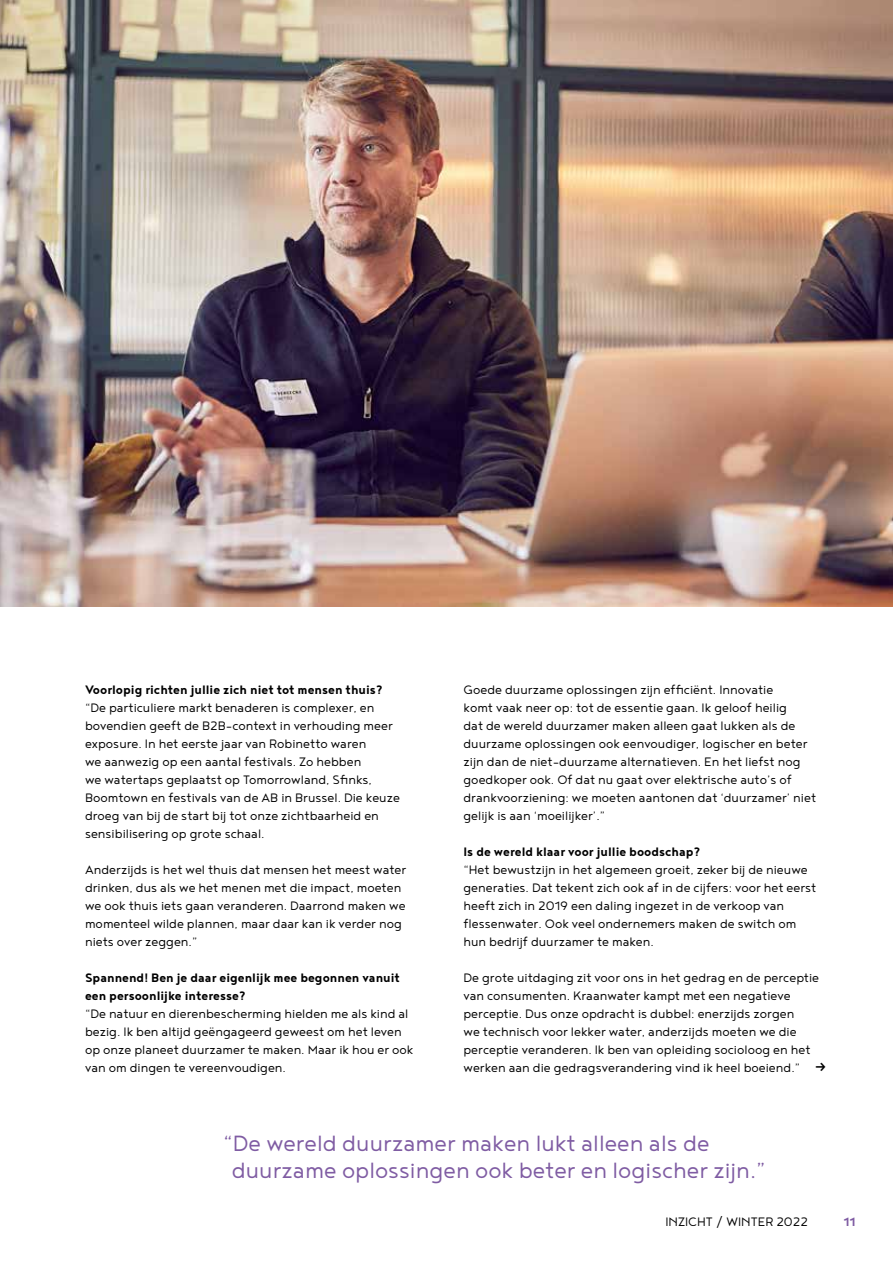
<style>
.page{position:relative;width:893px;height:1263px;background:#fff}
.page>*{position:absolute;margin:0;border:0;box-sizing:border-box;transform-origin:0 0}
.t1{font:300 27px/27px "Noyh";color:#7f5ca3}
.t2{font:300 15px/18px "Noyh";color:#000}
.t3{font:700 15px/18px "Noyh";color:#000}
.t4{font:700 15px "Noyh";color:#7f5ca3}
</style>
<div class="page">
<img style="left:0;top:0;width:893px;height:607px">
<p class="t3" style="left:85px;top:680px;width:300px">Voorlopig richten jullie zich niet tot mensen thuis?</p>
<p class="t2" style="left:85px;top:698px;width:316px">“De particuliere markt benaderen is complexer, en bovendien geeft de B2B-context in verhouding meer exposure. In het eerste jaar van Robinetto waren<br>we aanwezig op een aantal festivals. Zo hebben<br>we watertaps geplaatst op Tomorrowland, Sfinks, Boomtown en festivals van de AB in Brussel. Die keuze droeg van bij de start bij tot onze zichtbaarheid en sensibilisering op grote schaal.</p>
<p class="t2" style="left:85px;top:860px;width:323px">Anderzijds is het wel thuis dat mensen het meest water drinken, dus als we het menen met die impact, moeten we ook thuis iets gaan veranderen. Daarrond maken we momenteel wilde plannen, maar daar kan ik verder nog niets over zeggen.”</p>
<p class="t3" style="left:85px;top:968px;width:316px">Spannend! Ben je daar eigenlijk mee begonnen vanuit een persoonlijke interesse?</p>
<p class="t2" style="left:85px;top:1004px;width:330px">“De natuur en dierenbescherming hielden me als kind al bezig. Ik ben altijd geëngageerd geweest om het leven op onze planeet duurzamer te maken. Maar ik hou er ook van om dingen te vereenvoudigen.</p>
<p class="t2" style="left:463px;top:680px;width:354px">Goede duurzame oplossingen zijn efficiënt. Innovatie<br>komt vaak neer op: tot de essentie gaan. Ik geloof heilig<br>dat de wereld duurzamer maken alleen gaat lukken als de duurzame oplossingen ook eenvoudiger, logischer en beter zijn dan de niet-duurzame alternatieven. En het liefst nog goedkoper ook. Of dat nu gaat over elektrische auto’s of drankvoorziening: we moeten aantonen dat ‘duurzamer’ niet gelijk is aan ‘moeilijker’.”</p>
<p class="t3" style="left:463px;top:842px;width:239px">Is de wereld klaar voor jullie boodschap?</p>
<p class="t2" style="left:463px;top:860px;width:354px">“Het bewustzijn in het algemeen groeit, zeker bij de nieuwe generaties. Dat tekent zich ook af in de cijfers: voor het eerst heeft zich in 2019 een daling ingezet in de verkoop van flessenwater. Ook veel ondernemers maken de switch om hun bedrijf duurzamer te maken.</p>
<p class="t2" style="left:463px;top:968px;width:357px">De grote uitdaging zit voor ons in het gedrag en de perceptie van consumenten. Kraanwater kampt met een negatieve perceptie. Dus onze opdracht is dubbel: enerzijds zorgen<br>we technisch voor lekker water, anderzijds moeten we die perceptie veranderen. Ik ben van opleiding socioloog en het werken aan die gedragsverandering vind ik heel boeiend.”</p>
<h1 class="t1" style="left:232px;top:1129px;width:536px;text-indent:-9px">“De wereld duurzamer maken lukt alleen als de duurzame oplossingen ook beter en logischer zijn.”</h1>
<p class="t2" style="left:665px;top:1212px;width:144px">INZICHT / WINTER 2022</p>
<p class="t4" style="left:844px;top:1213px;width:13px">11</p>
</div>
